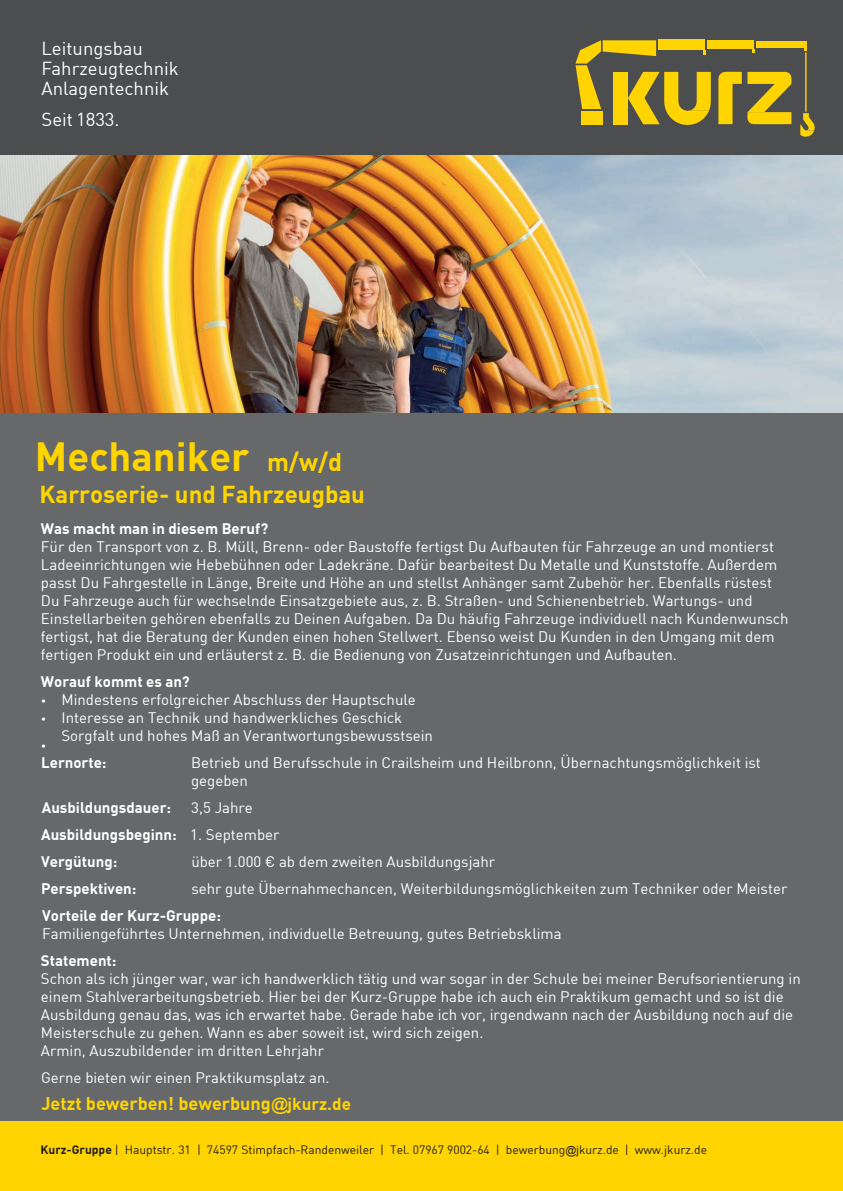
<style>
.page{position:relative;width:843px;height:1191px;background:#fff}
.page>*{position:absolute;margin:0;border:0;box-sizing:border-box;transform-origin:0 0}
.t1{font:700 40px "DIN Offc";color:#ffd500}
.t2{font:700 24px "DIN Offc";color:#ffd500}
.t3{font:18.5px/20px "DIN Offc";color:#fff}
.t4{font:700 18px "DIN Offc";color:#ffd500}
.t5{font:15px/18px "DIN Offc";color:#fff}
.t6{font:700 15px/27px "DIN Offc";color:#fff}
.t7{font:15px "Symbol";color:#fff}
.t8{font:12px "DIN Offc";color:#231f20}
.s1{font-size:25px}
.s2{font-weight:400}
.s3{font-family:"Arial";font-style:italic;font-size:17px}
.s4{font-size:17px}
.s5{font-weight:700}
.s6{font-family:"Arial";font-style:italic;font-size:11px}
.s7{font-family:"Arial";font-size:11px}
</style>
<div class="page">
<img style="left:0;top:154px;width:842px;height:259px">
<div style="left:0;top:0;width:842px;height:154px;background:#4c4d4f"></div>
<hr style="left:804px;top:52px;width:2px;height:60px;background:#ffd400">
<div style="left:755px;top:41px;width:51px;height:7px;background:#ffd400"></div>
<div style="left:706px;top:41px;width:47px;height:8px;background:#ffd400"></div>
<svg style="left:575px;top:40px;width:135px;height:85px"></svg>
<svg style="left:800px;top:113px;width:14px;height:24px"></svg>
<svg style="left:718px;top:72px;width:23px;height:52px"></svg>
<svg style="left:747px;top:72px;width:44px;height:52px"></svg>
<div style="left:0;top:413px;width:842px;height:748px;background:#67686a"></div>
<div style="left:0;top:1121px;width:842px;height:70px;background:#ffd400"></div>
<p class="t3" style="left:41px;top:38px;width:139px">Leitungsbau<br>Fahrzeugtechnik<br>Anlagentechnik</p>
<p class="t3" style="left:41px;top:109px;width:80px">Seit 1833.</p>
<h1 class="t1" style="left:35px;top:430px;width:309px">Mechaniker <span class="s1">m/w/d</span></h1>
<h2 class="t2" style="left:39px;top:478px;width:327px">Karroserie- und Fahrzeugbau</h2>
<p class="t6" style="left:41px;top:514px;width:229px">Was macht man in diesem Beruf?</p>
<p class="t5" style="left:41px;top:537px;width:748px">Für den Transport von z. B. Müll, Brenn- oder Baustoffe fertigst Du Aufbauten für Fahrzeuge an und montierst Ladeeinrichtungen wie Hebebühnen oder Ladekräne. Dafür bearbeitest Du Metalle und Kunststoffe. Außerdem passt Du Fahrgestelle in Länge, Breite und Höhe an und stellst Anhänger samt Zubehör her. Ebenfalls rüstest Du Fahrzeuge auch für wechselnde Einsatzgebiete aus, z. B. Straßen- und Schienenbetrieb. Wartungs- und Einstellarbeiten gehören ebenfalls zu Deinen Aufgaben. Da Du häufig Fahrzeuge individuell nach Kundenwunsch fertigst, hat die Beratung der Kunden einen hohen Stellwert. Ebenso weist Du Kunden in den Umgang mit dem fertigen Produkt ein und erläuterst z. B. die Bedienung von Zusatzeinrichtungen und Aufbauten.</p>
<p class="t6" style="left:41px;top:667px;width:150px">Worauf kommt es an?</p>
<p class="t5" style="left:41px;top:690px;width:375px">• Mindestens erfolgreicher Abschluss der Hauptschule</p>
<p class="t5" style="left:41px;top:708px;width:362px">• Interesse an Technik und handwerkliches Geschick</p>
<p class="t7" style="left:41px;top:736px;width:6px">•</p>
<p class="t5" style="left:61px;top:726px;width:373px">Sorgfalt und hohes Maß an Verantwortungsbewusstsein</p>
<p class="t6" style="left:41px;top:748px;width:67px">Lernorte:</p>
<p class="t5" style="left:191px;top:753px;width:571px">Betrieb und Berufsschule in Crailsheim und Heilbronn, Übernachtungsmöglichkeit ist gegeben</p>
<p class="t6" style="left:41px;top:793px;width:240px;text-indent:150px"><span class="s2">3,5 Jahre<br></span>Ausbildungsbeginn: <span class="s2">1. September<br></span>Vergütung:<br>Perspektiven:</p>
<p class="t6" style="left:42px;top:793px;width:131px">Ausbildungsdauer:</p>
<p class="t5" style="left:191px;top:848px;width:597px;line-height:27px">über 1.000 € ab dem zweiten Ausbildungsjahr<br>sehr gute Übernahmechancen, Weiterbildungsmöglichkeiten zum Techniker oder Meister</p>
<p class="t6" style="left:42px;top:901px;width:180px">Vorteile der Kurz-Gruppe:</p>
<p class="t5" style="left:42px;top:924px;width:520px">Familiengeführtes Unternehmen, individuelle Betreuung, gutes Betriebsklima</p>
<p class="t6" style="left:41px;top:946px;width:77px">Statement:</p>
<p class="t5" style="left:41px;top:969px;width:760px">Schon als ich jünger war, war ich handwerklich tätig und war sogar in der Schule bei meiner Berufsorientierung in einem Stahlverarbeitungsbetrieb. Hier bei der Kurz-Gruppe habe ich auch ein Praktikum gemacht und so ist die Ausbildung genau das, was ich erwartet habe. Gerade habe ich vor, irgendwann nach der Ausbildung noch auf die Meisterschule zu gehen. Wann es aber soweit ist, wird sich zeigen.<br>Armin, Auszubildender im dritten Lehrjahr</p>
<p class="t5" style="left:41px;top:1068px;width:290px">Gerne bieten wir einen Praktikumsplatz an.</p>
<p class="t4" style="left:41px;top:1092px;width:311px">Jetzt bewerben! bewerbung<span class="s3">@</span><span class="s4">jkurz.de</span></p>
<p class="t8" style="left:41px;top:1142px;width:667px"><span class="s5">Kurz-Gruppe</span> | Hauptstr. 31 | 74597 Stimpfach-Randenweiler | Tel. 07967 9002-64 | bewerbung<span class="s6">@</span><span class="s7">j</span>kurz.de | www.jkurz.de</p>
</div>
